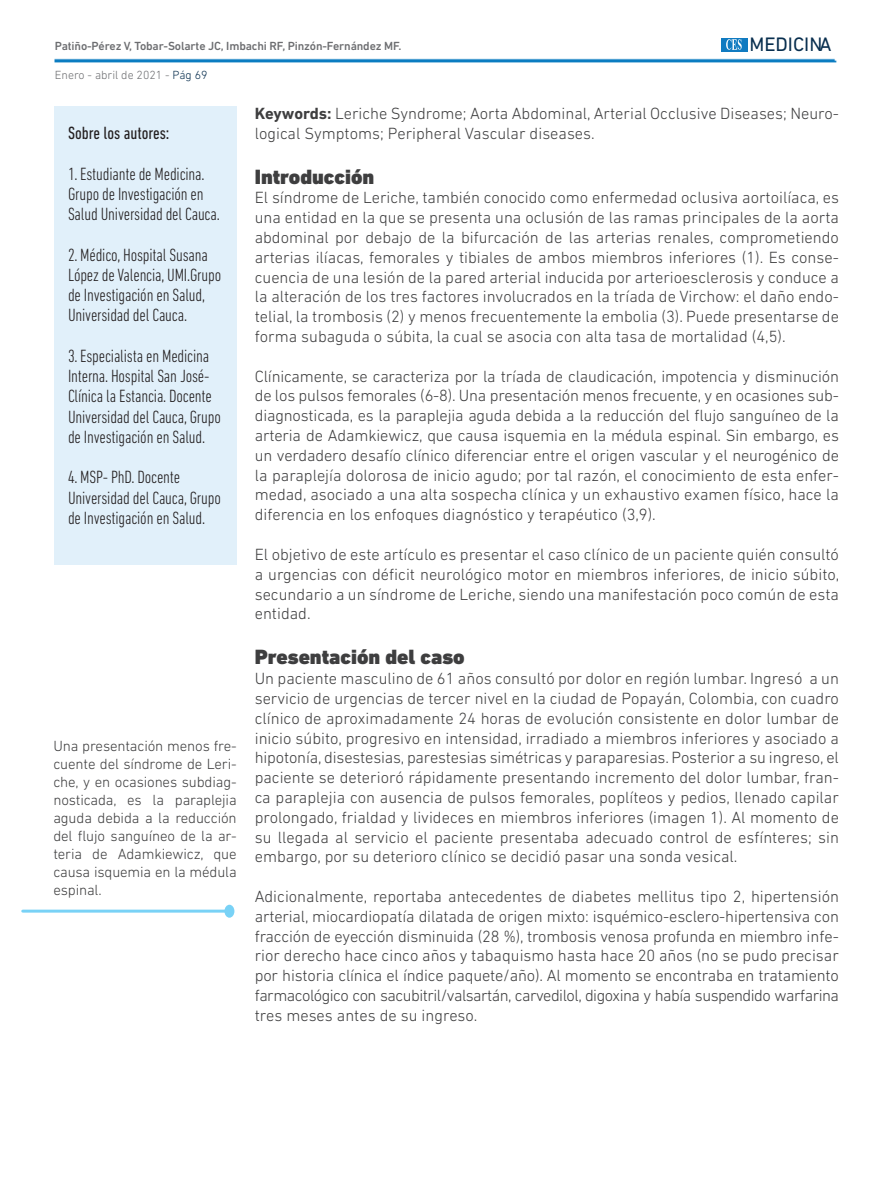
<style>
.page{position:relative;width:893px;height:1191px;background:#fff}
.page>*{position:absolute;margin:0;border:0;box-sizing:border-box;transform-origin:0 0}
.Subtítulo{font:900 21px "DIN Next LT Pro";color:#3e3e3f}
.t1{font:19.8px "DIN Next LT Pro";color:#092f4f}
.t2{font:300 condensed 18px/20.2px "DIN Next LT Pro";letter-spacing:-.01em;color:#231f20}
.t3{font:condensed 18px "DIN Next LT Pro";color:#231f20}
.Body{font:300 16.5px/19.8px "DIN Next LT Pro";color:#3e3e3f;text-align:justify}
.Body-2{font:300 15px/18px "DIN Next LT Pro";letter-spacing:-.01em;color:#3e3e3f;text-align:justify}
.t4{font:500 12px "DIN Next LT Pro";letter-spacing:-.01em;color:#6c6d70}
.t5{font:300 12px "DIN Next LT Pro";color:#6c6d70}
.s1{color:#092f4f}
.s2{font-weight:700}
</style>
<div class="page">
<img style="left:54px;top:58px;width:783px;height:5px">
<div style="left:721px;top:38px;width:26px;height:13px;background:#107bc1"></div>
<svg style="left:726px;top:39px;width:16px;height:11px"></svg>
<div style="left:54px;top:106px;width:183px;height:458px;background:#e1f0fa"></div>
<hr style="left:23px;top:909px;width:205px;height:3px;background:#79d2f6">
<div style="left:224px;top:904px;width:10px;height:13px;background:#79d2f6;border-radius:50%"></div>
<p class="t4" style="left:55px;top:39px;width:348px">Patiño-Pérez V, Tobar-Solarte JC, Imbachi RF, Pinzón-Fernández MF.</p>
<p class="t5" style="left:55px;top:68px;width:154px">Enero - abril de 2021 - <span class="s1">Pág 69</span></p>
<p class="t1" style="left:749px;top:33px;width:84px">MEDICINA</p>
<p class="t3" style="left:68px;top:123px;width:103px">Sobre los autores:</p>
<p class="t2" style="left:68px;top:163px;width:153px">1. Estudiante de Medicina.<br>Grupo de Investigación en<br>Salud Universidad del Cauca.</p>
<p class="t2" style="left:68px;top:244px;width:155px">2. Médico, Hospital Susana<br>López de Valencia, UMI.Grupo de Investigación en Salud,<br>Universidad del Cauca.</p>
<p class="t2" style="left:68px;top:345px;width:154px">3. Especialista en Medicina<br>Interna. Hospital San José-<br>Clínica la Estancia. Docente<br>Universidad del Cauca, Grupo de Investigación en Salud.</p>
<p class="t2" style="left:68px;top:467px;width:154px">4. MSP- PhD. Docente<br>Universidad del Cauca, Grupo de Investigación en Salud.</p>
<p class="Body-2" style="left:53px;top:737px;width:185px">Una presentación menos fre&shy;cuente del síndrome de Leri&shy;che, y en ocasiones subdiag&shy;nosticada, es la paraplejia aguda debida a la reducción del flujo sanguíneo de la ar&shy;teria de Adamkiewicz, que causa isquemia en la médula espinal.</p>
<p class="Body" style="left:255px;top:103px;width:586px"><span class="s2">Keywords:</span> Leriche Syndrome; Aorta Abdominal, Arterial Occlusive Diseases; Neuro&shy;logical Symptoms; Peripheral Vascular diseases.</p>
<p class="Subtítulo" style="left:255px;top:164px;width:121px">Introducción</p>
<p class="Body" style="left:255px;top:188px;width:586px">El síndrome de Leriche, también conocido como enfermedad oclusiva aortoilíaca, es una entidad en la que se presenta una oclusión de las ramas principales de la aorta abdominal por debajo de la bifurcación de las arterias renales, comprometiendo arterias ilíacas, femorales y tibiales de ambos miembros inferiores (1). Es conse&shy;cuencia de una lesión de la pared arterial inducida por arterioesclerosis y conduce a la alteración de los tres factores involucrados en la tríada de Virchow: el daño endo&shy;telial, la trombosis (2) y menos frecuentemente la embolia (3). Puede presentarse de forma subaguda o súbita, la cual se asocia con alta tasa de mortalidad (4,5).</p>
<p class="Body" style="left:255px;top:366px;width:586px">Clínicamente, se caracteriza por la tríada de claudicación, impotencia y disminución de los pulsos femorales (6-8). Una presentación menos frecuente, y en ocasiones sub&shy;diagnosticada, es la paraplejia aguda debida a la reducción del flujo sanguíneo de la arteria de Adamkiewicz, que causa isquemia en la médula espinal. Sin embargo, es un verdadero desafío clínico diferenciar entre el origen vascular y el neurogénico de la paraplejía dolorosa de inicio agudo; por tal razón, el conocimiento de esta enfer&shy;medad, asociado a una alta sospecha clínica y un exhaustivo examen físico, hace la diferencia en los enfoques diagnóstico y terapéutico (3,9).</p>
<p class="Body" style="left:255px;top:544px;width:586px">El objetivo de este artículo es presentar el caso clínico de un paciente quién consultó a urgencias con déficit neurológico motor en miembros inferiores, de inicio súbito, secundario a un síndrome de Leriche, siendo una manifestación poco común de esta entidad.</p>
<p class="Subtítulo" style="left:255px;top:644px;width:211px">Presentación del caso</p>
<p class="Body" style="left:255px;top:668px;width:586px">Un paciente masculino de 61 años consultó por dolor en región lumbar. Ingresó a un servicio de urgencias de tercer nivel en la ciudad de Popayán, Colombia, con cuadro clínico de aproximadamente 24 horas de evolución consistente en dolor lumbar de inicio súbito, progresivo en intensidad, irradiado a miembros inferiores y asociado a hipotonía, disestesias, parestesias simétricas y paraparesias. Posterior a su ingreso, el paciente se deterioró rápidamente presentando incremento del dolor lumbar, fran&shy;ca paraplejia con ausencia de pulsos femorales, poplíteos y pedios, llenado capilar prolongado, frialdad y livideces en miembros inferiores (imagen 1). Al momento de su llegada al servicio el paciente presentaba adecuado control de esfínteres; sin embargo, por su deterioro clínico se decidió pasar una sonda vesical.</p>
<p class="Body" style="left:255px;top:886px;width:586px">Adicionalmente, reportaba antecedentes de diabetes mellitus tipo 2, hipertensión arterial, miocardiopatía dilatada de origen mixto: isquémico-esclero-hipertensiva con fracción de eyección disminuida (28 %), trombosis venosa profunda en miembro infe&shy;rior derecho hace cinco años y tabaquismo hasta hace 20 años (no se pudo precisar por historia clínica el índice paquete/año). Al momento se encontraba en tratamiento farmacológico con sacubitril/valsartán, carvedilol, digoxina y había suspendido warfarina tres meses antes de su ingreso.</p>
</div>
